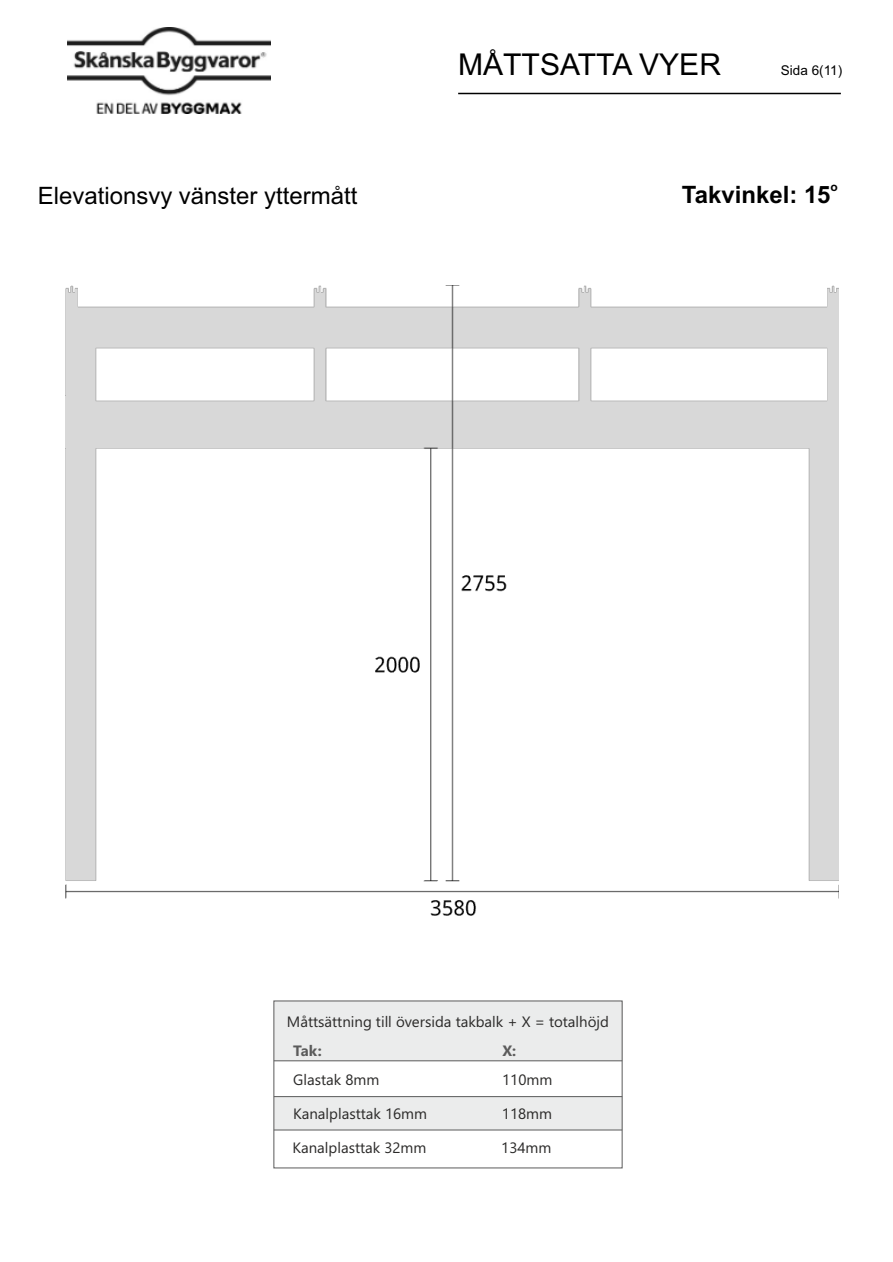
<style>
.page{position:relative;width:893px;height:1262px;background:#fff}
.page>*{position:absolute;margin:0;border:0;box-sizing:border-box;transform-origin:0 0}
.t1{font:30px "Arial";color:#000}
.t2{font:24px "Arial";color:#000}
.t3{font:700 24px "Arial";color:#000}
.t4{font:15px "Gadugi";color:#2b2a29}
.t5{font:700 15px "Gadugi";color:#5b5b5b}
.t6{font:13.5px "Arial";color:#000}
.t7{font:700 12px "Arial";color:#000}
</style>
<div class="page">
<img style="left:66px;top:285px;width:772px;height:630px">
<img style="left:68px;top:28px;width:202px;height:85px">
<hr style="left:458px;top:93px;width:382px;height:1px;background:#000">
<div style="left:274px;top:1001px;width:348px;height:59px;background:#ebecec"></div>
<div style="left:274px;top:1096px;width:348px;height:34px;background:#ebecec"></div>
<hr style="left:274px;top:1060px;width:348px;height:1px;background:#5b5b5b">
<hr style="left:274px;top:1096px;width:348px;height:1px;background:#5b5b5b">
<hr style="left:274px;top:1129px;width:348px;height:1px;background:#5b5b5b">
<h2 class="t2" style="left:38px;top:187px;width:321px">Elevationsvy vänster yttermått</h2>
<h1 class="t1" style="left:458px;top:54px;width:264px">MÅTTSATTA VYER</h1>
<p class="t6" style="left:781px;top:66px;width:63px">Sida 6(11)</p>
<p class="t7" style="left:830px;top:182px;width:9px">o</p>
<h2 class="t3" style="left:682px;top:185px;width:150px">Takvinkel: 15</h2>
<p class="t4" style="left:287px;top:1016px;width:323px">Måttsättning till översida takbalk + X = totalhöjd</p>
<p class="t5" style="left:293px;top:1045px;width:30px">Tak:</p>
<p class="t5" style="left:502px;top:1045px;width:15px">X:</p>
<p class="t4" style="left:293px;top:1073px;width:88px">Glastak 8mm</p>
<p class="t4" style="left:293px;top:1107px;width:135px">Kanalplasttak 16mm</p>
<p class="t4" style="left:502px;top:1073px;width:52px">110mm</p>
<p class="t4" style="left:502px;top:1107px;width:52px">118mm</p>
<p class="t4" style="left:292px;top:1142px;width:135px">Kanalplasttak 32mm</p>
<p class="t4" style="left:501px;top:1142px;width:52px">134mm</p>
</div>
